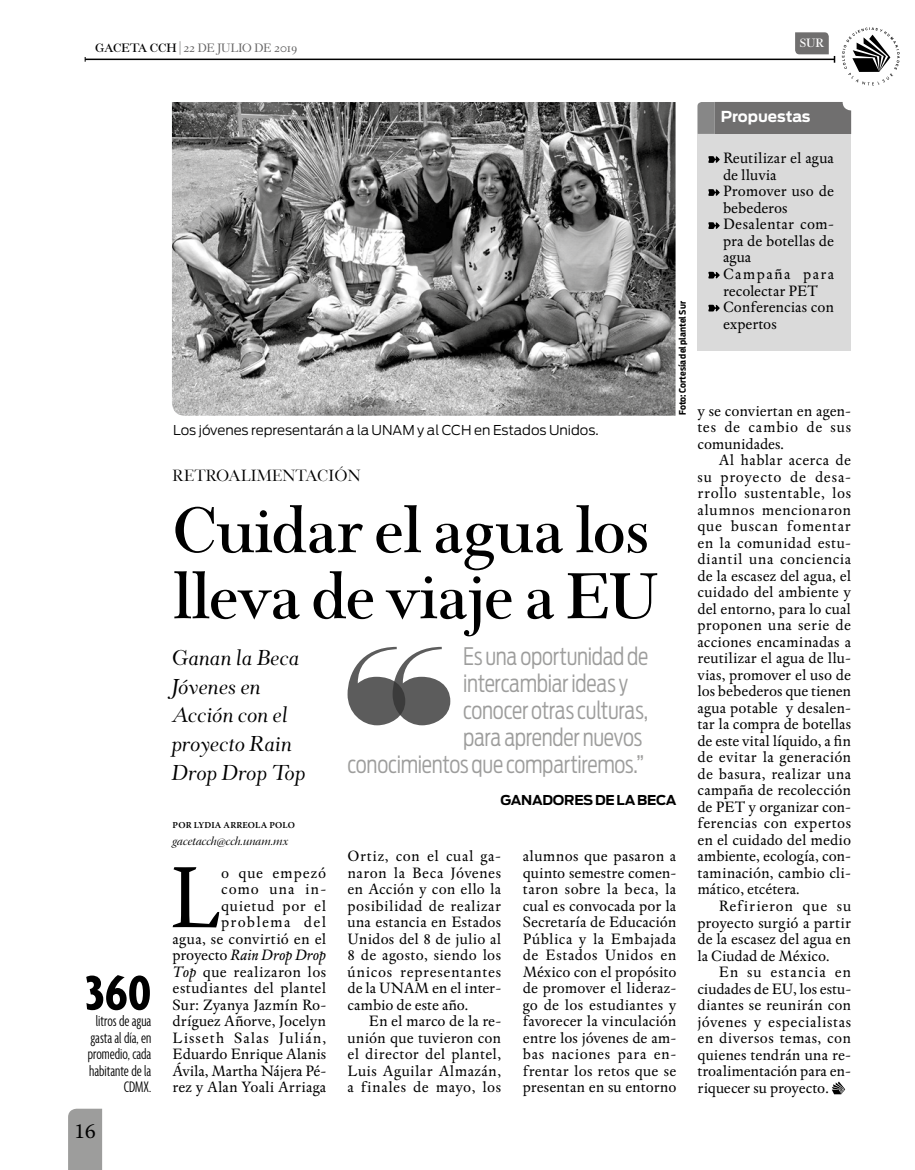
<style>
.page{position:relative;width:915px;height:1170px;background:#fff}
.page>*{position:absolute;margin:0;border:0;box-sizing:border-box;transform-origin:0 0}
.t1{font:90.9px "Warnock Pro";color:#000}
.t2{font:600 72px/66px "Wessex";letter-spacing:-.02em;color:#000}
.t3{font:700 condensed 52.5px "Agenda";color:#000}
.t4{font:300 24px "Antenna Cond";letter-spacing:-.015em;color:#9d9d9c;scale:.91 1}
.t5{font:italic 24px/28.8px "Wessex";color:#000}
.t6{font:21px "Warnock Pro";color:#000}
.t7{font:18px "Wessex Roman Titling";color:#000}
.t8{font:300 extra-condensed 16.5px/16.5px "Agenda";color:#000;text-align:right}
.t9{font:15.75px/16.5px "Espinosa Nova";letter-spacing:.005em;color:#000;text-align:justify}
.t10{font:700 15px "Antenna";letter-spacing:-.005em;color:#fff}
.t11{font:300 13.5px "Antenna";color:#000}
.t12{font:13.5px "Wessex";color:#646363}
.t13{font:700 13.5px "Antenna";letter-spacing:-.015em;color:#000}
.t14{font:600 13.5px "Wessex";color:#fff}
.t15{font:12px "Warnock Pro It Disp";color:#000}
.t16{font:700 9px "Antenna Cond";color:#000}
.t17{font:600 9px "Warnock Pro";letter-spacing:.015em;color:#000}
.s1{font-weight:600;color:#000}
.s2{font-style:italic}
</style>
<div class="page">
<div style="left:68px;top:1108px;width:34px;height:61px;background:#9d9d9c"></div>
<hr style="left:85px;top:59px;width:749px;height:1px;background:#000">
<svg style="left:794px;top:32px;width:41px;height:31px"></svg>
<svg style="left:841px;top:27px;width:58px;height:58px"></svg>
<svg style="left:831px;top:1081px;width:13px;height:13px"></svg>
<img style="left:172px;top:102px;width:503px;height:313px">
<svg style="left:347px;top:646px;width:103px;height:79px"></svg>
<div style="left:697px;top:134px;width:153px;height:217px;background:#dadada"></div>
<svg style="left:697px;top:102px;width:153px;height:32px;background:#747373"></svg>
<svg style="left:708px;top:156px;width:11px;height:7px"></svg>
<svg style="left:708px;top:189px;width:11px;height:7px"></svg>
<svg style="left:708px;top:222px;width:11px;height:7px"></svg>
<svg style="left:708px;top:272px;width:11px;height:6px"></svg>
<svg style="left:708px;top:305px;width:11px;height:6px"></svg>
<p class="t12" style="left:95px;top:40px;width:204px"><span class="s1">GACETA CCH</span> | 22 DE JULIO DE 2019</p>
<p class="t14" style="left:799px;top:35px;width:27px">SUR</p>
<h3 class="t3" style="left:85px;top:961px;width:68px">360</h3>
<p class="t8" style="left:88px;top:1012px;width:65px">litros de agua gasta al día, en promedio, cada habitante de la<br>CDMX.</p>
<h3 class="t6" style="left:74px;top:1118px;width:23px">16</h3>
<p class="t10" style="left:720px;top:108px;width:91px">Propuestas</p>
<p class="t11" style="left:173px;top:422px;width:427px">Los jóvenes representarán a la UNAM y al CCH en Estados Unidos.</p>
<p class="t7" style="left:172px;top:466px;width:190px">RETROALIMENTACIÓN</p>
<h2 class="t2" style="left:172px;top:498px;width:488px">Cuidar el agua los lleva de viaje a EU</h2>
<p class="t16" style="left:677px;top:415px;width:115px;rotate:-90deg">Foto: Cortesía del plantel Sur</p>
<h3 class="t5" style="left:171px;top:643px;width:135px">Ganan la Beca<br>Jóvenes en<br>Acción con el proyecto Rain<br>Drop Drop Top</h3>
<p class="t17" style="left:172px;top:819px;width:124px">POR LYDIA ARREOLA POLO</p>
<p class="t15" style="left:172px;top:834px;width:117px">gacetacch@cch.unam.mx</p>
<h1 class="t1" style="left:170px;top:842px;width:53px">L</h1>
<p class="t9" style="left:172px;top:864px;width:155px;text-align:right">o que empezó<br>como una in&shy;quietud por el problema del<br>agua, se convirtió en el proyecto <span class="s2">Rain Drop Drop<br>Top</span> que realizaron los estudiantes del plantel<br>Sur: Zyanya Jazmín Ro&shy;dríguez Añorve, Jocelyn<br>Lisseth Salas Julián,<br>Eduardo Enrique Alanis<br>Ávila, Martha Nájera Pé&shy;rez y Alan Yoali Arriaga</p>
<h3 class="t4" style="left:463px;top:642px;width:205px">Es una oportunidad de</h3>
<h3 class="t4" style="left:463px;top:669px;width:183px">intercambiar ideas y</h3>
<h3 class="t4" style="left:463px;top:696px;width:205px">conocer otras culturas,</h3>
<h3 class="t4" style="left:463px;top:723px;width:198px">para aprender nuevos</h3>
<h3 class="t4" style="left:347px;top:750px;width:327px">conocimientos que compartiremos.”</h3>
<p class="t13" style="left:500px;top:791px;width:177px">GANADORES DE LA BECA</p>
<p class="t9" style="left:347px;top:848px;width:155px">Ortiz, con el cual ga&shy;naron la Beca Jóvenes en Acción y con ello la posibilidad de realizar una estancia en Estados Unidos del 8 de julio al 8 de agosto, siendo los únicos representantes de la UNAM en el inter&shy;cambio de este año.</p>
<p class="t9" style="left:347px;top:1013px;width:155px;text-indent:21px">En el marco de la re&shy;unión que tuvieron con el director del plantel, Luis Aguilar Almazán, a finales de mayo, los</p>
<p class="t9" style="left:522px;top:848px;width:155px">alumnos que pasaron a quinto semestre comen&shy;taron sobre la beca, la cual es convocada por la Secretaría de Educación Pública y la Embajada de Estados Unidos en México con el propósito de promover el lideraz&shy;go de los estudiantes y favorecer la vinculación entre los jóvenes de am&shy;bas naciones para en&shy;frentar los retos que se presentan en su entorno</p>
<p class="t9" style="left:722px;top:150px;width:112px;text-indent:-9px">• Reutilizar el agua de lluvia</p>
<p class="t9" style="left:722px;top:183px;width:113px;text-indent:-9px">• Promover uso de bebederos</p>
<p class="t9" style="left:722px;top:216px;width:113px;text-indent:-9px">• Desalentar com&shy;pra de botellas de agua</p>
<p class="t9" style="left:714px;top:266px;width:121px;text-align:center">• Campaña para recolectar PET</p>
<p class="t9" style="left:722px;top:299px;width:113px;text-indent:-9px">• Conferencias con expertos</p>
<p class="t9" style="left:697px;top:402px;width:155px">y se conviertan en agen&shy;tes de cambio de sus comunidades.</p>
<p class="t9" style="left:697px;top:452px;width:155px;text-indent:21px">Al hablar acerca de su proyecto de desa&shy;rrollo sustentable, los alumnos mencionaron que buscan fomentar en la comunidad estu&shy;diantil una conciencia de la escasez del agua, el cuidado del ambiente y del entorno, para lo cual proponen una serie de acciones encaminadas a reutilizar el agua de llu&shy;vias, promover el uso de los bebederos que tienen agua potable y desalen&shy;tar la compra de botellas de este vital líquido, a fin de evitar la generación de basura, realizar una campaña de recolección de PET y organizar con&shy;ferencias con expertos en el cuidado del medio ambiente, ecología, con&shy;taminación, cambio cli&shy;mático, etcétera.</p>
<p class="t9" style="left:697px;top:898px;width:155px;text-indent:21px">Refirieron que su proyecto surgió a partir de la escasez del agua en la Ciudad de México.</p>
<p class="t9" style="left:697px;top:964px;width:155px;text-indent:21px">En su estancia en ciudades de EU, los estu&shy;diantes se reunirán con jóvenes y especialistas en diversos temas, con quienes tendrán una re&shy;troalimentación para en&shy;riquecer su proyecto.</p>
</div>
